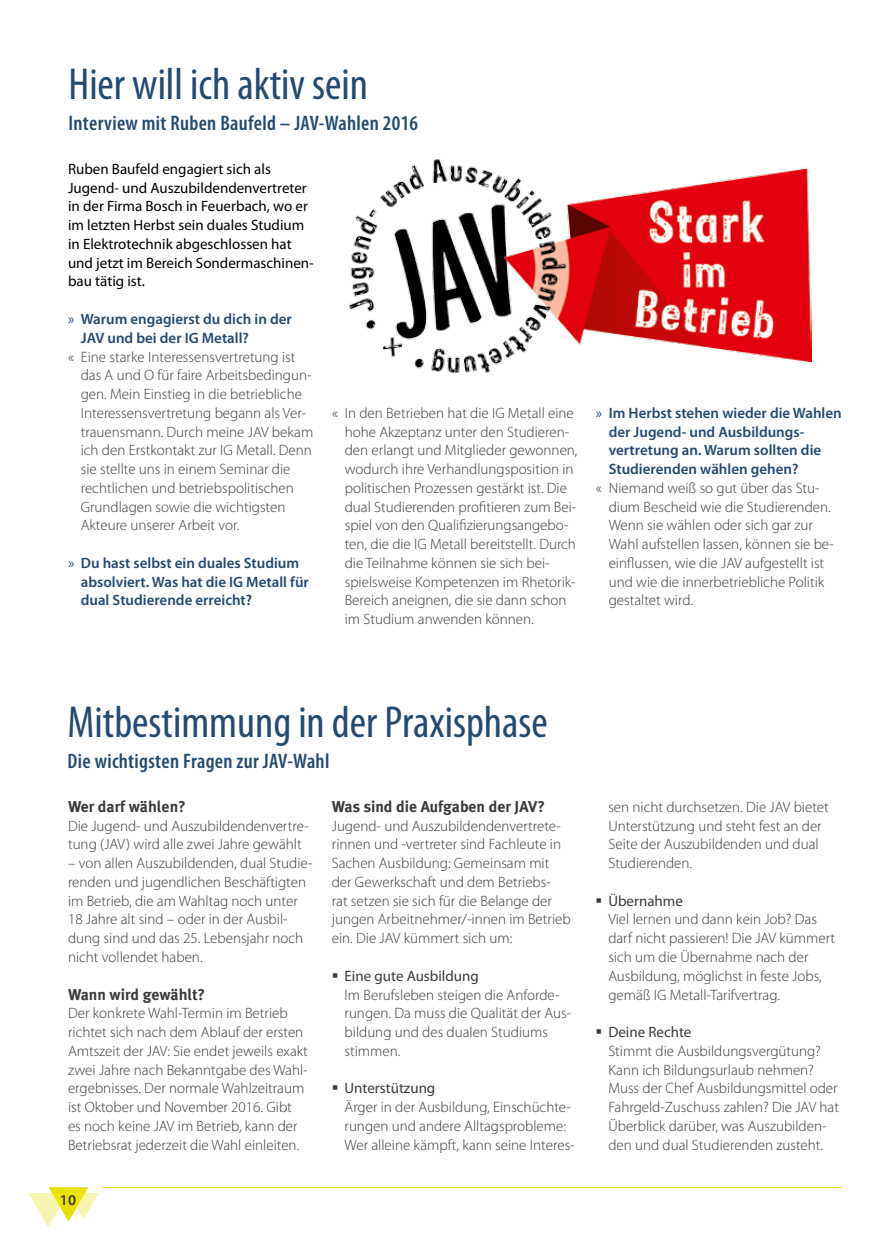
<style>
.page{position:relative;width:893px;height:1234px;background:#fff}
.page>*{position:absolute;margin:0;border:0;box-sizing:border-box;transform-origin:0 0}
.t1{font:condensed 45px "Myriad Pro";color:#244a71}
.t2{font:600 condensed 21px "Myriad Pro";letter-spacing:.015em;color:#244a71}
.t3{font:700 15.75px "Meta Plus";color:#3b3b3a}
.t4{font:300 15px/18.8px "Myriad Pro";color:#3b3b3a}
.t5{font:600 15px/18.8px "Myriad Pro";color:#244a71}
.t6{font:15px/18.8px "Myriad Pro";color:#000}
.t7{font:15px "Myriad Pro";color:#3b3b3a}
.t8{font:600 15px "Myriad Pro";color:#3b3b3a}
.s1{font-weight:400}
</style>
<div class="page">
<hr style="left:102px;top:1186px;width:740px;height:1px;background:#e8e000">
<svg style="left:28px;top:1187px;width:71px;height:39px"></svg>
<img style="left:349px;top:159px;width:462px;height:214px">
<h1 class="t1" style="left:69px;top:57px;width:301px">Hier will ich aktiv sein</h1>
<h2 class="t2" style="left:69px;top:111px;width:351px">Interview mit Ruben Baufeld – JAV-Wahlen 2016</h2>
<p class="t6" style="left:68px;top:159px;width:247px">Ruben Baufeld engagiert sich als Jugend- und Auszubildendenvertreter in der Firma Bosch in Feuerbach, wo er im letzten Herbst sein duales Studium in Elektrotechnik abgeschlossen hat und jetzt im Bereich Sondermaschinen&shy;bau tätig ist.</p>
<p class="t5" style="left:81px;top:309px;width:213px;text-indent:-13px"><span class="s1">»</span> Warum engagierst du dich in der<br>JAV und bei der IG Metall?</p>
<p class="t4" style="left:81px;top:347px;width:234px;text-indent:-13px">« Eine starke Interessensvertretung ist das A und O für faire Arbeitsbedingun&shy;gen. Mein Einstieg in die betriebliche Interessensvertretung begann als Ver&shy;trauensmann. Durch meine JAV bekam ich den Erstkontakt zur IG Metall. Denn sie stellte uns in einem Seminar die rechtlichen und betriebspolitischen Grundlagen sowie die wichtigsten Akteure unserer Arbeit vor.</p>
<p class="t5" style="left:81px;top:553px;width:230px;text-indent:-13px"><span class="s1">»</span> Du hast selbst ein duales Studium absolviert. Was hat die IG Metall für dual Studierende erreicht?</p>
<p class="t4" style="left:345px;top:403px;width:234px;text-indent:-13px">« In den Betrieben hat die IG Metall eine hohe Akzeptanz unter den Studieren&shy;den erlangt und Mitglieder gewonnen, wodurch ihre Verhandlungsposition in politischen Prozessen gestärkt ist. Die dual Studierenden profitieren zum Bei&shy;spiel von den Qualifizierungsangebo&shy;ten, die die IG Metall bereitstellt. Durch die Teilnahme können sie sich bei&shy;spielsweise Kompetenzen im Rhetorik-Bereich aneignen, die sie dann schon im Studium anwenden können.</p>
<p class="t5" style="left:609px;top:403px;width:235px;text-indent:-13px"><span class="s1">»</span> Im Herbst stehen wieder die Wahlen der Jugend- und Ausbildungs&shy;vertretung an. Warum sollten die<br>Studierenden wählen gehen?</p>
<p class="t4" style="left:609px;top:478px;width:227px;text-indent:-13px">« Niemand weiß so gut über das Stu&shy;dium Bescheid wie die Studierenden.<br>Wenn sie wählen oder sich gar zur Wahl aufstellen lassen, können sie be&shy;einflussen, wie die JAV aufgestellt ist und wie die innerbetriebliche Politik gestaltet wird.</p>
<h1 class="t1" style="left:68px;top:694px;width:482px">Mitbestimmung in der Praxisphase</h1>
<h2 class="t2" style="left:68px;top:749px;width:263px">Die wichtigsten Fragen zur JAV-Wahl</h2>
<p class="t3" style="left:68px;top:797px;width:119px">Wer darf wählen?</p>
<p class="t4" style="left:68px;top:816px;width:242px">Die Jugend- und Auszubildendenvertre&shy;tung (JAV) wird alle zwei Jahre gewählt</p>
<p class="t4" style="left:68px;top:853px;width:246px">– von allen Auszubildenden, dual Studie&shy;renden und jugendlichen Beschäftigten im Betrieb, die am Wahltag noch unter 18 Jahre alt sind – oder in der Ausbil&shy;dung sind und das 25. Lebensjahr noch nicht vollendet haben.</p>
<p class="t3" style="left:68px;top:984px;width:139px">Wann wird gewählt?</p>
<p class="t4" style="left:68px;top:1003px;width:241px">Der konkrete Wahl-Termin im Betrieb richtet sich nach dem Ablauf der ersten Amtszeit der JAV: Sie endet jeweils exakt zwei Jahre nach Bekanntgabe des Wahl&shy;ergebnisses. Der normale Wahlzeitraum ist Oktober und November 2016. Gibt es noch keine JAV im Betrieb, kann der Betriebsrat jederzeit die Wahl einleiten.</p>
<p class="t3" style="left:332px;top:797px;width:215px">Was sind die Aufgaben der JAV?</p>
<p class="t4" style="left:332px;top:816px;width:240px">Jugend- und Auszubildendenvertrete&shy;rinnen und -vertreter sind Fachleute in Sachen Ausbildung: Gemeinsam mit der Gewerkschaft und dem Betriebs-<br>rat setzen sie sich für die Belange der jungen Arbeitnehmer/-innen im Betrieb ein. Die JAV kümmert sich um:</p>
<p class="t7" style="left:345px;top:966px;width:136px">Eine gute Ausbildung</p>
<p class="t4" style="left:345px;top:985px;width:228px">Im Berufsleben steigen die Anforde&shy;rungen. Da muss die Qualität der Aus&shy;bildung und des dualen Studiums stimmen.</p>
<p class="t7" style="left:345px;top:1078px;width:92px">Unterstützung</p>
<p class="t4" style="left:345px;top:1097px;width:232px">Ärger in der Ausbildung, Einschüchte&shy;rungen und andere Alltagsprobleme:<br>Wer alleine kämpft, kann seine Interes-</p>
<p class="t8" style="left:60px;top:1189px;width:18px">10</p>
<p class="t4" style="left:608px;top:797px;width:222px">sen nicht durchsetzen. Die JAV bietet<br>Unterstützung und steht fest an der<br>Seite der Auszubildenden und dual<br>Studierenden.</p>
<p class="t7" style="left:608px;top:891px;width:76px">Übernahme</p>
<p class="t4" style="left:608px;top:910px;width:228px">Viel lernen und dann kein Job? Das darf nicht passieren! Die JAV kümmert sich um die Übernahme nach der Ausbildung, möglichst in feste Jobs, gemäß IG Metall-Tarifvertrag.</p>
<p class="t7" style="left:608px;top:1022px;width:85px">Deine Rechte</p>
<p class="t4" style="left:608px;top:1041px;width:232px">Stimmt die Ausbildungsvergütung?<br>Kann ich Bildungsurlaub nehmen?<br>Muss der Chef Ausbildungsmittel oder Fahrgeld-Zuschuss zahlen? Die JAV hat Überblick darüber, was Auszubilden&shy;den und dual Studierenden zusteht.</p>
</div>
